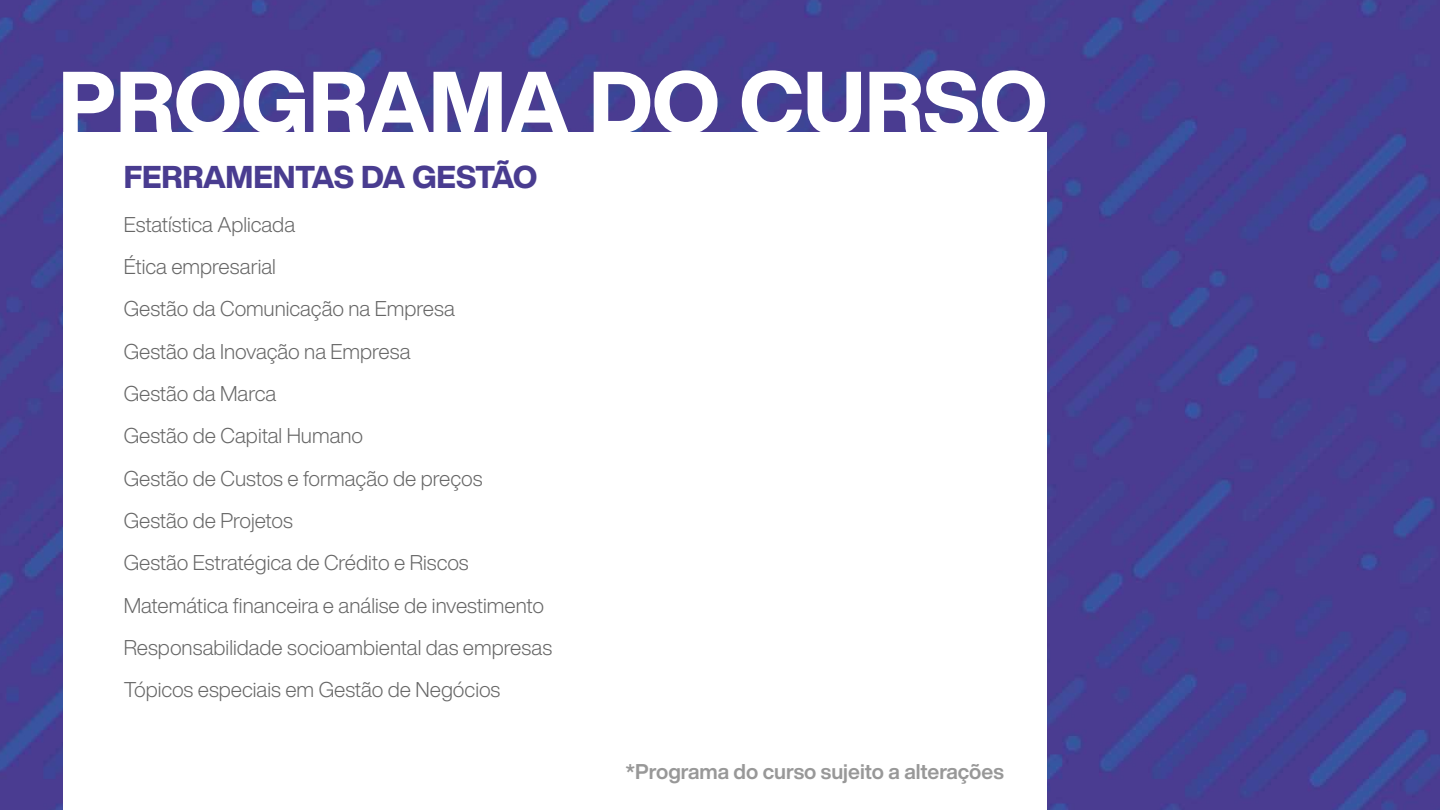
<style>
.page{position:relative;width:1440px;height:810px;background:#fff}
.page>*{position:absolute;margin:0;border:0;box-sizing:border-box;transform-origin:0 0}
.t1{font:800 86.4px "Helvetica Now Display";color:#fff}
.t2{font:800 31.05px "Helvetica Now Display";letter-spacing:-.005em;color:#493c90}
.t3{font:300 21px/42.3px "Helvetica Now Display";color:#666}
.t4{font:700 21px "Helvetica Now Display";color:#989898}
</style>
<div class="page">
<img style="left:0;top:0;width:1440px;height:810px">
<div style="left:64px;top:133px;width:983px;height:677px;background:#fff"></div>
<h1 class="t1" style="left:59px;top:43px;width:990px">PROGRAMA DO CURSO</h1>
<h2 class="t2" style="left:124px;top:156px;width:415px">FERRAMENTAS DA GESTÃO</h2>
<p class="t3" style="left:124px;top:203px;width:430px">Estatística Aplicada<br>Ética empresarial<br>Gestão da Comunicação na Empresa<br>Gestão da Inovação na Empresa<br>Gestão da Marca<br>Gestão de Capital Humano<br>Gestão de Custos e formação de preços<br>Gestão de Projetos<br>Gestão Estratégica de Crédito e Riscos<br>Matemática financeira e análise de investimento<br>Responsabilidade socioambiental das empresas<br>Tópicos especiais em Gestão de Negócios</p>
<p class="t4" style="left:626px;top:757px;width:380px">*Programa do curso sujeito a alterações</p>
</div>
